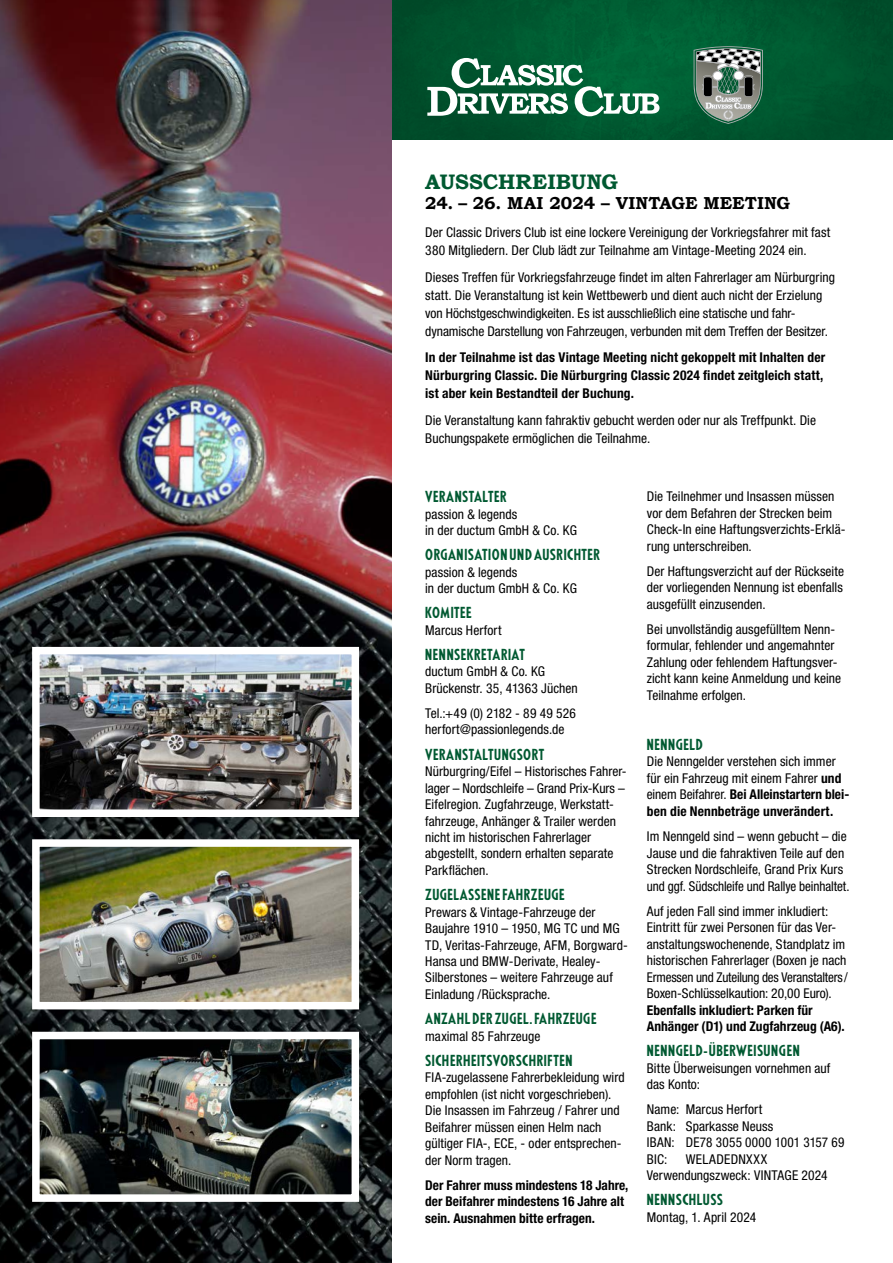
<style>
.page{position:relative;width:893px;height:1263px;background:#fff}
.page>*{position:absolute;margin:0;border:0;box-sizing:border-box;transform-origin:0 0}
.t1{font:700 21px "Bookman Old Style";color:#005931}
.t2{font:700 17.4px "Bookman Old Style";color:#000}
.t3{font:condensed 13.5px/16.5px "Helvetica Neue LT Std";color:#000}
.t4{font:700 condensed 13.5px/16.5px "Helvetica Neue LT Std";letter-spacing:.005em;color:#000}
.t5{font:700 condensed 13.5px "OPTI Kabel";letter-spacing:.02em;color:#005931}
.s1{font-weight:700}
</style>
<div class="page">
<svg style="left:391px;top:0;width:502px;height:171px;fill:#005931"></svg>
<svg style="left:693px;top:46px;width:70px;height:78px"></svg>
<svg style="left:427px;top:58px;width:232px;height:58px"></svg>
<img style="left:0;top:0;width:391px;height:1263px">
<img style="left:41px;top:848px;width:309px;height:152px">
<div style="left:32px;top:839px;width:327px;height:170px;border:8px solid #fff"></div>
<img style="left:41px;top:656px;width:309px;height:152px">
<div style="left:32px;top:647px;width:327px;height:170px;border:8px solid #fff"></div>
<img style="left:41px;top:1041px;width:309px;height:152px">
<div style="left:32px;top:1032px;width:327px;height:170px;border:8px solid #fff"></div>
<h1 class="t1" style="left:425px;top:167px;width:194px">AUSSCHREIBUNG</h1>
<p class="t2" style="left:425px;top:191px;width:366px">24. – 26. MAI 2024 – VINTAGE MEETING</p>
<p class="t3" style="left:425px;top:224px;width:407px;line-height:18px">Der Classic Drivers Club ist eine lockere Vereinigung der Vorkriegsfahrer mit fast<br>380 Mitgliedern. Der Club lädt zur Teilnahme am Vintage-Meeting 2024 ein.</p>
<p class="t3" style="left:425px;top:268px;width:411px;line-height:18px">Dieses Treffen für Vorkriegsfahrzeuge findet im alten Fahrerlager am Nürburgring statt. Die Veranstaltung ist kein Wettbewerb und dient auch nicht der Erzielung von Höchstgeschwindigkeiten. Es ist ausschließlich eine statische und fahr&shy;dynamische Darstellung von Fahrzeugen, verbunden mit dem Treffen der Besitzer.</p>
<p class="t4" style="left:425px;top:348px;width:402px;line-height:18px">In der Teilnahme ist das Vintage Meeting nicht gekoppelt mit Inhalten der<br>Nürburgring Classic. Die Nürburgring Classic 2024 findet zeitgleich statt, ist aber kein Bestandteil der Buchung.</p>
<p class="t3" style="left:425px;top:411px;width:392px;line-height:18px">Die Veranstaltung kann fahraktiv gebucht werden oder nur als Treffpunkt. Die<br>Buchungspakete ermöglichen die Teilnahme.</p>
<p class="t5" style="left:425px;top:488px;width:83px">VERANSTALTER</p>
<p class="t3" style="left:425px;top:506px;width:153px">passion &amp; legends<br>in der ductum GmbH &amp; Co. KG</p>
<p class="t5" style="left:425px;top:546px;width:176px">ORGANISATION UND AUSRICHTER</p>
<p class="t3" style="left:425px;top:564px;width:153px">passion &amp; legends<br>in der ductum GmbH &amp; Co. KG</p>
<p class="t5" style="left:425px;top:604px;width:48px">KOMITEE</p>
<p class="t3" style="left:425px;top:622px;width:78px">Marcus Herfort</p>
<p class="t5" style="left:425px;top:646px;width:102px">NENNSEKRETARIAT</p>
<p class="t3" style="left:425px;top:663px;width:154px">ductum GmbH &amp; Co. KG<br>Brückenstr. 35, 41363 Jüchen</p>
<p class="t3" style="left:425px;top:705px;width:152px">Tel.:+49 (0) 2182 - 89 49 526 herfort@passionlegends.de</p>
<p class="t5" style="left:425px;top:745px;width:121px">VERANSTALTUNGSORT</p>
<p class="t3" style="left:425px;top:763px;width:203px">Nürburgring/Eifel – Historisches Fahrer&shy;lager – Nordschleife – Grand Prix-Kurs – Eifelregion. Zugfahrzeuge, Werkstatt&shy;fahrzeuge, Anhänger &amp; Trailer werden nicht im historischen Fahrerlager abgestellt, sondern erhalten separate Parkflächen.</p>
<p class="t5" style="left:425px;top:886px;width:141px">ZUGELASSENE FAHRZEUGE</p>
<p class="t3" style="left:425px;top:903px;width:204px">Prewars &amp; Vintage-Fahrzeuge der Baujahre 1910 – 1950, MG TC und MG TD, Veritas-Fahrzeuge, AFM, Borgward-Hansa und BMW-Derivate, Healey-Silberstones – weitere Fahrzeuge auf Einladung /Rücksprache.</p>
<p class="t5" style="left:425px;top:1010px;width:173px">ANZAHL DER ZUGEL. FAHRZEUGE</p>
<p class="t3" style="left:425px;top:1027px;width:117px">maximal 85 Fahrzeuge</p>
<p class="t5" style="left:425px;top:1051px;width:149px">SICHERHEITSVORSCHRIFTEN</p>
<p class="t3" style="left:425px;top:1069px;width:201px">FIA-zugelassene Fahrerbekleidung wird empfohlen (ist nicht vorgeschrieben).<br>Die Insassen im Fahrzeug / Fahrer und Beifahrer müssen einen Helm nach gültiger FIA-, ECE, - oder entsprechen&shy;der Norm tragen.</p>
<p class="t4" style="left:425px;top:1176px;width:205px">Der Fahrer muss mindestens 18 Jahre, der Beifahrer mindestens 16 Jahre alt sein. Ausnahmen bitte erfragen.</p>
<p class="t3" style="left:647px;top:488px;width:200px">Die Teilnehmer und Insassen müssen vor dem Befahren der Strecken beim Check-In eine Haftungsverzichts-Erklä&shy;rung unterschreiben.</p>
<p class="t3" style="left:647px;top:563px;width:199px;text-align:justify">Der Haftungsverzicht auf der Rückseite der vorliegenden Nennung ist ebenfalls ausgefüllt einzusenden.</p>
<p class="t3" style="left:647px;top:621px;width:196px">Bei unvollständig ausgefülltem Nenn&shy;formular, fehlender und angemahnter Zahlung oder fehlendem Haftungsver&shy;zicht kann keine Anmeldung und keine Teilnahme erfolgen.</p>
<p class="t5" style="left:647px;top:736px;width:58px">NENNGELD</p>
<p class="t3" style="left:647px;top:753px;width:204px">Die Nenngelder verstehen sich immer für ein Fahrzeug mit einem Fahrer <span class="s1">und </span>einem Beifahrer. <span class="s1">Bei Alleinstartern blei&shy;ben die Nennbeträge unverändert.</span></p>
<p class="t3" style="left:647px;top:828px;width:204px">Im Nenngeld sind – wenn gebucht – die Jause und die fahraktiven Teile auf den Strecken Nordschleife, Grand Prix Kurs und ggf. Südschleife und Rallye beinhaltet.</p>
<p class="t3" style="left:647px;top:902px;width:202px">Auf jeden Fall sind immer inkludiert:<br>Eintritt für zwei Personen für das Ver&shy;anstaltungswochenende, Standplatz im historischen Fahrerlager (Boxen je nach Ermessen und Zuteilung des Veranstalters/ Boxen-Schlüsselkaution: 20,00 Euro).</p>
<p class="t4" style="left:647px;top:1001px;width:199px">Ebenfalls inkludiert: Parken für<br>Anhänger (D1) und Zugfahrzeug (A6).</p>
<p class="t5" style="left:647px;top:1042px;width:155px">NENNGELD-ÜBERWEISUNGEN</p>
<p class="t3" style="left:647px;top:1059px;width:185px">Bitte Überweisungen vornehmen auf das Konto:</p>
<p class="t3" style="left:647px;top:1101px;width:199px">Name: Marcus Herfort<br>Bank: Sparkasse Neuss<br>IBAN: DE78 3055 0000 1001 3157 69<br>BIC:</p>
<p class="t3" style="left:647px;top:1150px;width:182px;text-indent:39px">WELADEDNXXX<br>Verwendungszweck: VINTAGE 2024</p>
<p class="t5" style="left:647px;top:1191px;width:78px">NENNSCHLUSS</p>
<p class="t3" style="left:647px;top:1208px;width:111px">Montag, 1. April 2024</p>
</div>
